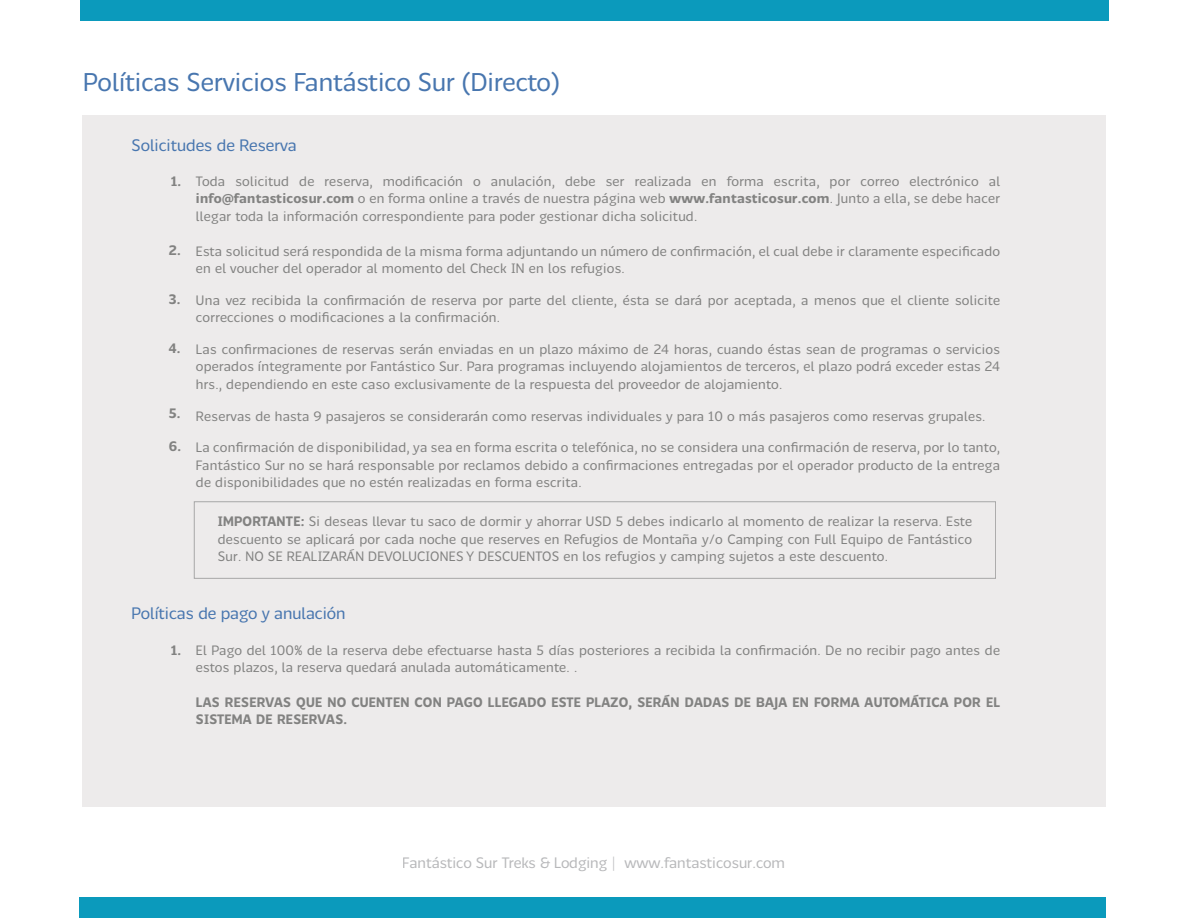
<style>
.page{position:relative;width:1188px;height:918px;background:#fff}
.page>*{position:absolute;margin:0;border:0;box-sizing:border-box;transform-origin:0 0}
.t1{font:25.5px "Chilena";color:#4876af}
.t2{font:16.5px "Chilena";color:#4876af}
.t3{font:15px "Chilena";color:#76777b}
.t4{font:13.5px/17.4px "Chilena";letter-spacing:.02em;color:#828281;text-align:justify}
.t5{font:700 13.5px/17.4px "Chilena";letter-spacing:.02em;color:#828281}
.s1{font-weight:700}
</style>
<div class="page">
<div style="left:80px;top:898px;width:1026px;height:20px;background:#0b9abc"></div>
<div style="left:82px;top:115px;width:1024px;height:692px;background:#edebeb"></div>
<div style="left:80px;top:0;width:1028px;height:20px;background:#0b9abc"></div>
<h1 class="t1" style="left:83px;top:64px;width:478px">Políticas Servicios Fantástico Sur (Directo)</h1>
<p class="t2" style="left:132px;top:134px;width:167px">Solicitudes de Reserva</p>
<p class="t4" style="left:196px;top:172px;width:806px">Toda solicitud de reserva, modificación o anulación, debe ser realizada en forma escrita, por correo electrónico al <span class="s1">info@fantasticosur.com</span> o en forma online a través de nuestra página web <span class="s1">www.fantasticosur.com</span>. Junto a ella, se debe hacer llegar toda la información correspondiente para poder gestionar dicha solicitud.</p>
<p class="t4" style="left:196px;top:241px;width:806px">Esta solicitud será respondida de la misma forma adjuntando un número de confirmación, el cual debe ir claramente especificado en el voucher del operador al momento del Check IN en los refugios.</p>
<p class="t4" style="left:196px;top:291px;width:806px">Una vez recibida la confirmación de reserva por parte del cliente, ésta se dará por aceptada, a menos que el cliente solicite correcciones o modificaciones a la confirmación.</p>
<p class="t4" style="left:196px;top:340px;width:806px">Las confirmaciones de reservas serán enviadas en un plazo máximo de 24 horas, cuando éstas sean de programas o servicios operados íntegramente por Fantástico Sur. Para programas incluyendo alojamientos de terceros, el plazo podrá exceder estas 24 hrs., dependiendo en este caso exclusivamente de la respuesta del proveedor de alojamiento.</p>
<p class="t4" style="left:196px;top:406px;width:791px">Reservas de hasta 9 pasajeros se considerarán como reservas individuales y para 10 o más pasajeros como reservas grupales.</p>
<p class="t4" style="left:196px;top:438px;width:806px">La confirmación de disponibilidad, ya sea en forma escrita o telefónica, no se considera una confirmación de reserva, por lo tanto, Fantástico Sur no se hará responsable por reclamos debido a confirmaciones entregadas por el operador producto de la entrega de disponibilidades que no estén realizadas en forma escrita.</p>
<p class="t5" style="left:171px;top:172px;width:12px">1.</p>
<p class="t5" style="left:169px;top:240px;width:13px">2.</p>
<p class="t5" style="left:169px;top:289px;width:13px">3.</p>
<p class="t5" style="left:169px;top:339px;width:13px">4.</p>
<p class="t5" style="left:169px;top:404px;width:13px">5.</p>
<p class="t5" style="left:169px;top:437px;width:14px">6.</p>
<p class="t4" style="left:218px;top:512px;width:756px"><span class="s1">IMPORTANTE:</span> Si deseas llevar tu saco de dormir y ahorrar USD 5 debes indicarlo al momento de realizar la reserva. Este descuento se aplicará por cada noche que reserves en Refugios de Montaña y/o Camping con Full Equipo de Fantástico Sur. NO SE REALIZARÁN DEVOLUCIONES Y DESCUENTOS en los refugios y camping sujetos a este descuento.</p>
<p class="t2" style="left:132px;top:601px;width:216px">Políticas de pago y anulación</p>
<p class="t4" style="left:196px;top:640px;width:806px">El Pago del 100% de la reserva debe efectuarse hasta 5 días posteriores a recibida la confirmación. De no recibir pago antes de estos plazos, la reserva quedará anulada automáticamente. .</p>
<p class="t5" style="left:196px;top:692px;width:806px">LAS RESERVAS QUE NO CUENTEN CON PAGO LLEGADO ESTE PLAZO, SERÁN DADAS DE BAJA EN FORMA AUTOMÁTICA POR EL<br>SISTEMA DE RESERVAS.</p>
<p class="t5" style="left:171px;top:640px;width:12px">1.</p>
<p class="t3" style="left:403px;top:853px;width:384px">Fantástico Sur Treks &amp; Lodging | www.fantasticosur.com</p>
</div>
